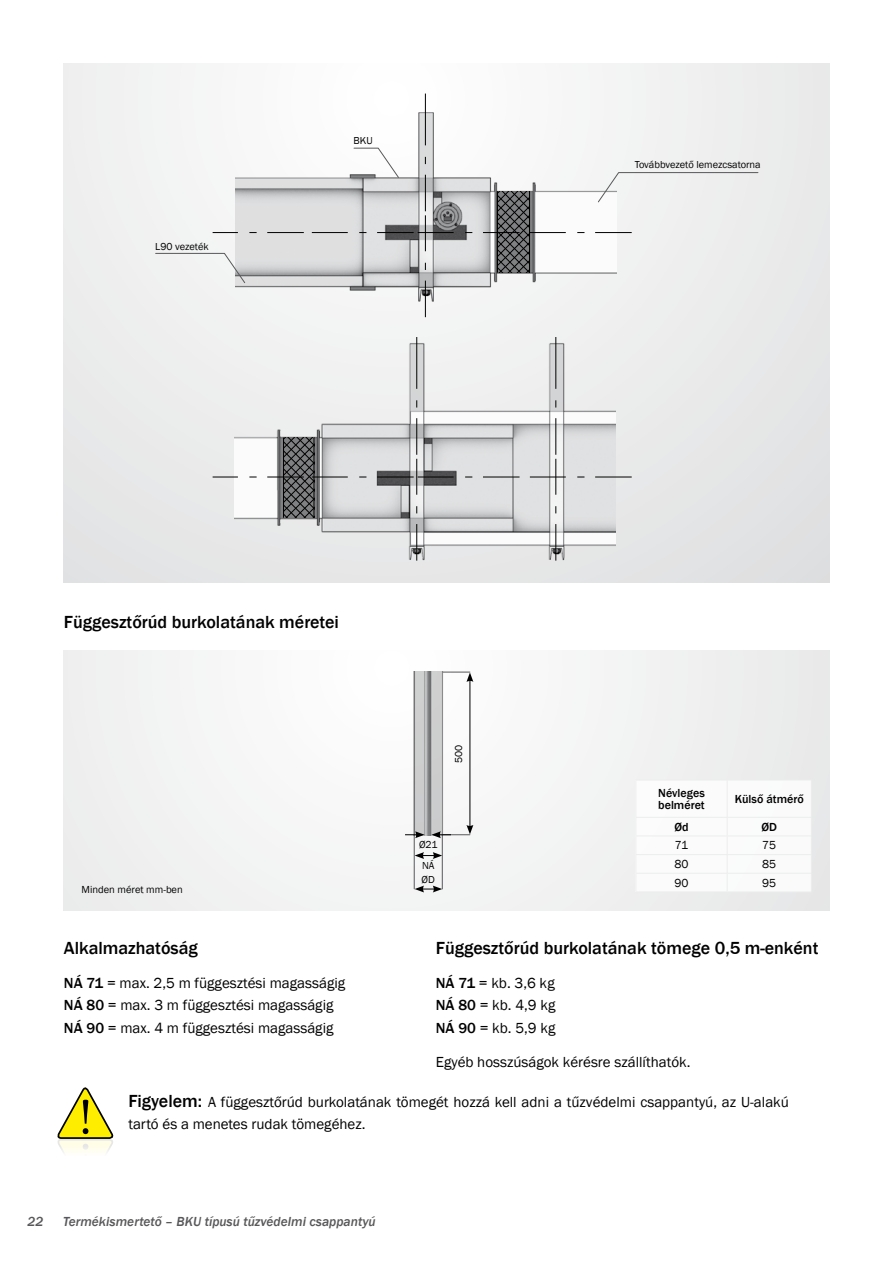
<style>
.page{position:relative;width:893px;height:1263px;background:#fff}
.page>*{position:absolute;margin:0;border:0;box-sizing:border-box;transform-origin:0 0}
.t1{font:500 18px "Franklin Gothic";color:#000}
.t2{font:15px/22.5px "Franklin Gothic";color:#000}
.t3{font:italic 500 13.5px "Franklin Gothic";color:#58585a}
.t4{font:500 12px/12px "Franklin Gothic";color:#000}
.t5{font:12px "Franklin Gothic";color:#000}
.t6{font:10.5px "Franklin Gothic";color:#000}
.t7{font:10.35px/20.7px "Franklin Gothic";color:#000}
.s1{font-weight:500}
.s2{font-weight:500;font-size:18px}
</style>
<div class="page">
<div style="left:64px;top:64px;width:765px;height:519px;background:#ebecec"></div>
<div style="left:64px;top:650px;width:765px;height:260px;background:#f3f4f4"></div>
<div style="left:635px;top:780px;width:176px;height:111px;background:#fff"></div>
<hr style="left:635px;top:780px;width:92px;height:1px;background:#eceded">
<hr style="left:635px;top:780px;width:1px;height:37px;background:#eceded">
<hr style="left:727px;top:780px;width:85px;height:1px;background:#eceded">
<hr style="left:727px;top:780px;width:1px;height:37px;background:#eceded">
<hr style="left:811px;top:780px;width:1px;height:37px;background:#eceded">
<hr style="left:635px;top:817px;width:92px;height:1px;background:#eceded">
<hr style="left:727px;top:817px;width:85px;height:1px;background:#eceded">
<hr style="left:635px;top:835px;width:92px;height:1px;background:#eceded">
<hr style="left:727px;top:835px;width:85px;height:1px;background:#eceded">
<hr style="left:635px;top:854px;width:92px;height:1px;background:#eceded">
<hr style="left:727px;top:854px;width:85px;height:1px;background:#eceded">
<hr style="left:635px;top:873px;width:92px;height:1px;background:#eceded">
<svg style="left:635px;top:818px;width:1px;height:73px"></svg>
<hr style="left:727px;top:873px;width:85px;height:1px;background:#eceded">
<svg style="left:727px;top:818px;width:1px;height:73px"></svg>
<hr style="left:635px;top:891px;width:92px;height:1px;background:#eceded">
<hr style="left:727px;top:891px;width:85px;height:1px;background:#eceded">
<img style="left:236px;top:99px;width:381px;height:213px">
<img style="left:234px;top:337px;width:381px;height:224px">
<img style="left:396px;top:672px;width:47px;height:163px">
<hr style="left:470px;top:679px;width:1px;height:148px;background:#000">
<svg style="left:415px;top:852px;width:27px;height:7px"></svg>
<svg style="left:415px;top:885px;width:27px;height:7px"></svg>
<svg style="left:57px;top:1087px;width:57px;height:65px"></svg>
<svg style="left:353px;top:147px;width:46px;height:31px"></svg>
<svg style="left:155px;top:253px;width:91px;height:31px"></svg>
<svg style="left:597px;top:172px;width:162px;height:31px"></svg>
<hr style="left:442px;top:835px;width:1px;height:54px;background:#58585a">
<hr style="left:414px;top:835px;width:1px;height:54px;background:#58585a">
<svg style="left:443px;top:672px;width:30px;height:10px"></svg>
<hr style="left:314px;top:438px;width:1px;height:80px;background:#000">
<svg style="left:283px;top:437px;width:31px;height:81px"></svg>
<hr style="left:377px;top:477px;width:37px;height:1px;background:#000">
<hr style="left:312px;top:477px;width:36px;height:1px;background:#000">
<hr style="left:377px;top:232px;width:37px;height:1px;background:#000">
<hr style="left:312px;top:232px;width:36px;height:1px;background:#000">
<hr style="left:416px;top:418px;width:1px;height:37px;background:#000">
<hr style="left:416px;top:337px;width:1px;height:52px;background:#000">
<hr style="left:425px;top:175px;width:1px;height:36px;background:#000">
<hr style="left:425px;top:94px;width:1px;height:51px;background:#000">
<hr style="left:555px;top:418px;width:1px;height:37px;background:#000">
<hr style="left:555px;top:337px;width:1px;height:52px;background:#000">
<hr style="left:267px;top:477px;width:37px;height:1px;background:#000">
<svg style="left:213px;top:477px;width:25px;height:1px"></svg>
<hr style="left:267px;top:232px;width:37px;height:1px;background:#000">
<svg style="left:213px;top:232px;width:25px;height:1px"></svg>
<hr style="left:595px;top:477px;width:37px;height:1px;background:#000">
<hr style="left:530px;top:477px;width:36px;height:1px;background:#000">
<hr style="left:595px;top:232px;width:37px;height:1px;background:#000">
<hr style="left:530px;top:232px;width:36px;height:1px;background:#000">
<hr style="left:483px;top:477px;width:37px;height:1px;background:#000">
<hr style="left:418px;top:477px;width:36px;height:1px;background:#000">
<hr style="left:483px;top:232px;width:37px;height:1px;background:#000">
<hr style="left:418px;top:232px;width:36px;height:1px;background:#000">
<hr style="left:416px;top:524px;width:1px;height:37px;background:#000">
<hr style="left:416px;top:459px;width:1px;height:36px;background:#000">
<hr style="left:425px;top:281px;width:1px;height:36px;background:#000">
<hr style="left:425px;top:215px;width:1px;height:36px;background:#000">
<hr style="left:555px;top:524px;width:1px;height:37px;background:#000">
<hr style="left:555px;top:459px;width:1px;height:36px;background:#000">
<svg style="left:497px;top:191px;width:33px;height:82px"></svg>
<svg style="left:405px;top:831px;width:20px;height:7px"></svg>
<svg style="left:431px;top:825px;width:42px;height:13px"></svg>
<p class="t7" style="left:155px;top:236px;width:55px">L90 vezeték</p>
<p class="t7" style="left:354px;top:131px;width:21px">BKU</p>
<p class="t7" style="left:635px;top:154px;width:128px">Továbbvezető lemezcsatorna</p>
<p class="t1" style="left:64px;top:611px;width:276px">Függesztőrúd burkolatának méretei</p>
<p class="t6" style="left:82px;top:883px;width:103px">Minden méret mm-ben</p>
<p class="t1" style="left:64px;top:937px;width:135px">Alkalmazhatóság</p>
<p class="t7" style="left:449px;top:763px;width:20px;rotate:-90deg">500</p>
<p class="t7" style="left:419px;top:834px;width:20px">Ø21<br>NÁ</p>
<p class="t7" style="left:422px;top:870px;width:15px">ØD</p>
<p class="t4" style="left:658px;top:787px;width:48px">Névleges belméret</p>
<p class="t4" style="left:735px;top:793px;width:70px">Külső átmérő</p>
<p class="t4" style="left:674px;top:821px;width:16px">Ød</p>
<p class="t4" style="left:761px;top:821px;width:17px">ØD</p>
<p class="t5" style="left:675px;top:838px;width:15px">71</p>
<p class="t5" style="left:762px;top:838px;width:16px">75</p>
<p class="t5" style="left:674px;top:857px;width:16px">80</p>
<p class="t5" style="left:762px;top:857px;width:16px">85</p>
<p class="t5" style="left:674px;top:875px;width:16px">90</p>
<p class="t5" style="left:762px;top:875px;width:16px">95</p>
<p class="t1" style="left:436px;top:937px;width:384px">Függesztőrúd burkolatának tömege 0,5 m-enként</p>
<p class="t2" style="left:64px;top:972px;width:283px"><span class="s1">NÁ 71</span> = max. 2,5 m függesztési magasságig<br><span class="s1">NÁ 80</span> = max. 3 m függesztési magasságig<br><span class="s1">NÁ 90</span> = max. 4 m függesztési magasságig</p>
<p class="t2" style="left:436px;top:972px;width:121px;text-align:justify"><span class="s1">NÁ 71</span> = kb. 3,6 kg <span class="s1">NÁ 80</span> = kb. 4,9 kg <span class="s1">NÁ 90</span> = kb. 5,9 kg</p>
<p class="t2" style="left:436px;top:1051px;width:256px">Egyéb hosszúságok kérésre szállíthatók.</p>
<p class="t2" style="left:128px;top:1090px;width:662px"><span class="s2">Figyelem:</span> A függesztőrúd burkolatának tömegét hozzá kell adni a tűzvédelmi csappantyú, az U-alakú tartó és a menetes rudak tömegéhez.</p>
<p class="t3" style="left:27px;top:1213px;width:17px">22</p>
<p class="t3" style="left:63px;top:1213px;width:314px">Termékismertető – BKU típusú tűzvédelmi csappantyú</p>
</div>
